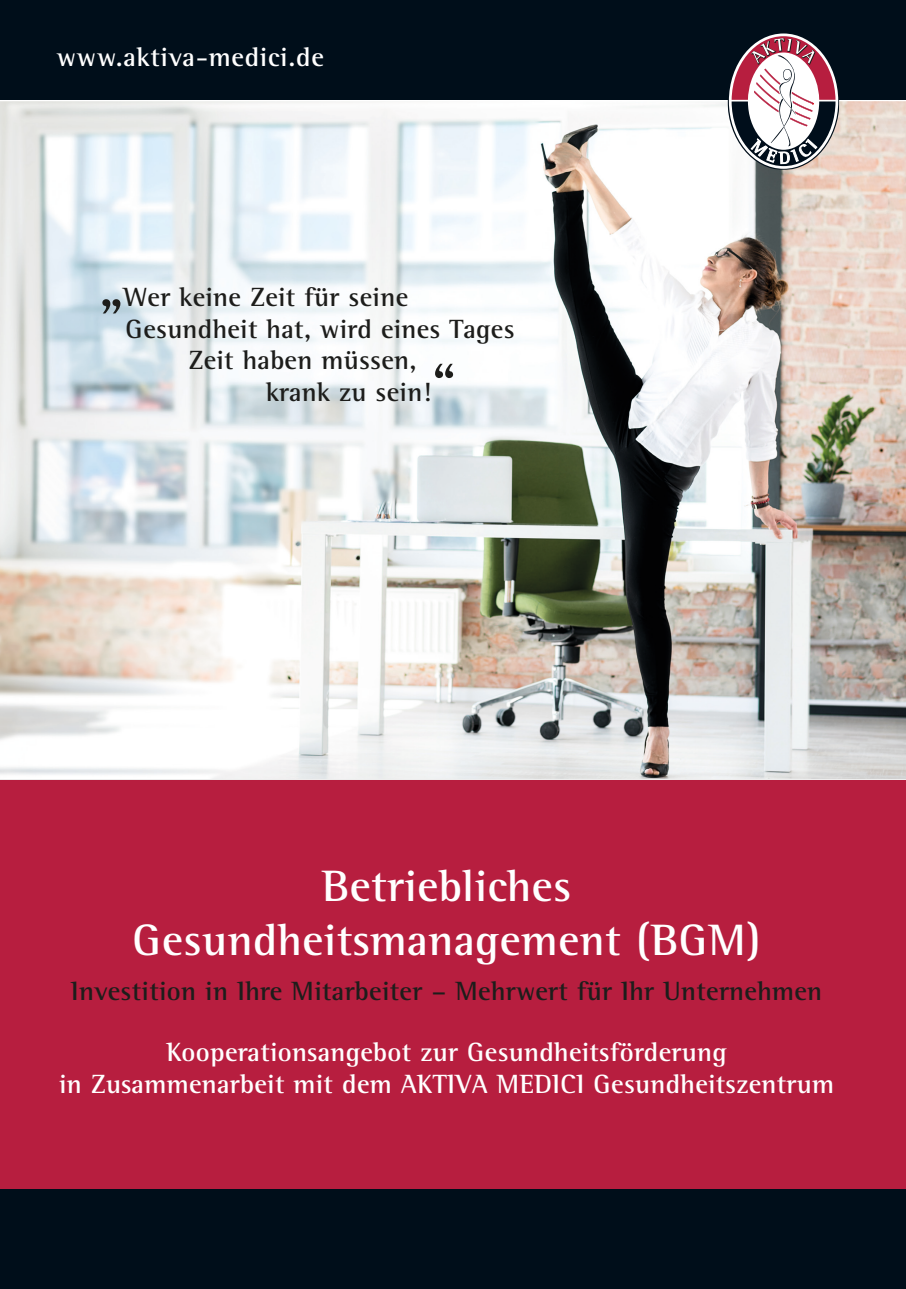
<style>
.page{position:relative;width:906px;height:1289px;background:#fff}
.page>*{position:absolute;margin:0;border:0;box-sizing:border-box;transform-origin:0 0}
.t1{font:700 45px/54px "Rotis Semi Serif";letter-spacing:.01em;color:#fff;text-align:center}
.t2{font:700 27px "Rotis Semi Serif";letter-spacing:.01em;color:#1d1d1b}
.t3{font:700 27px/32.4px "Rotis Semi Serif";letter-spacing:.01em;color:#fff;text-align:center}
.s1{font-size:54px}
</style>
<div class="page">
<div style="left:0;top:98px;width:906px;height:1190px;background:#b71e3f"></div>
<div style="left:0;top:1189px;width:906px;height:99px;background:#000e1a"></div>
<img style="left:0;top:101px;width:906px;height:677px">
<hr style="left:0;top:100px;width:906px;height:1px;background:#fff">
<div style="left:0;top:0;width:906px;height:100px;background:#000e1a"></div>
<svg style="left:731px;top:36px;width:104px;height:134px;background:#ab929b"></svg>
<p class="t3" style="left:57px;top:40px;width:269px">www.aktiva-medici.de</p>
<p class="t2" style="left:99px;top:281px;width:310px"><span class="s1">„</span>Wer keine Zeit für seine</p>
<p class="t2" style="left:126px;top:312px;width:390px">Gesundheit hat, wird eines Tages</p>
<p class="t2" style="left:188px;top:344px;width:230px">Zeit haben müssen,</p>
<p class="t2" style="left:266px;top:375px;width:191px">krank zu sein!<span class="s1">“</span></p>
<h1 class="t1" style="left:133px;top:858px;width:629px">Betriebliches<br>Gesundheitsmanagement (BGM)</h1>
<p class="t2" style="left:71px;top:974px;width:753px">Investition in Ihre Mitarbeiter – Mehrwert für Ihr Unternehmen</p>
<p class="t3" style="left:59px;top:1035px;width:776px">Kooperationsangebot zur Gesundheitsförderung<br>in Zusammenarbeit mit dem AKTIVA MEDICI Gesundheitszentrum</p>
</div>
